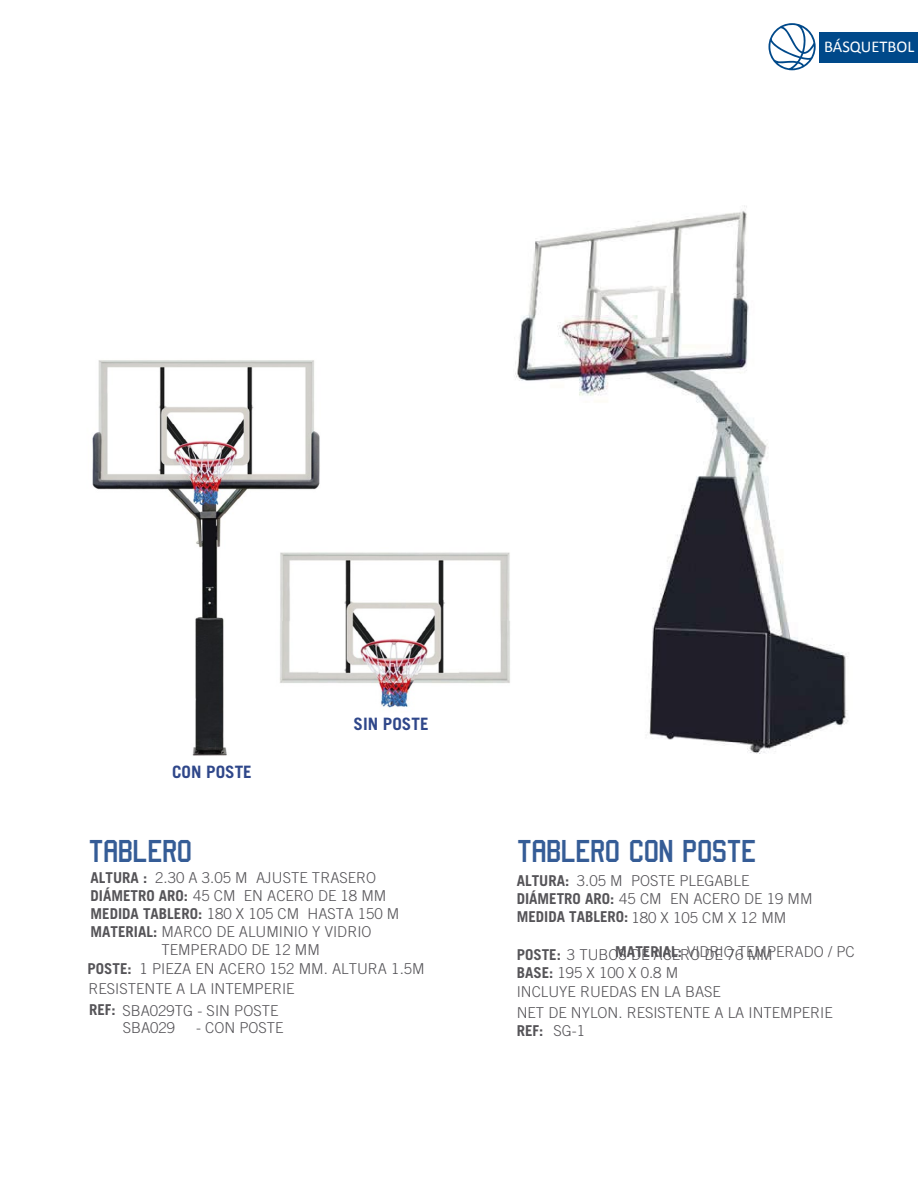
<style>
.page{position:relative;width:918px;height:1188px;background:#fff}
.page>*{position:absolute;margin:0;border:0;box-sizing:border-box;transform-origin:0 0}
.t1{font:33.45px "Sports Jersey";color:#355c96}
.t2{font:700 17.1px "Trade Gothic LT Std";color:#2f478a}
.t3{font:16.5px "Calibri";color:#fff}
.t4{font:300 15px/18px "Trade Gothic LT Std";color:#555458}
.t5{font:700 15px "Trade Gothic LT Std";color:#555458}
.s1{font-weight:700}
.s2{font-weight:300}
</style>
<div class="page">
<img style="left:515px;top:205px;width:333px;height:549px">
<img style="left:92px;top:360px;width:228px;height:396px">
<img style="left:268px;top:505px;width:252px;height:251px">
<div style="left:820px;top:32px;width:98px;height:30px;background:#00498a"></div>
<svg style="left:768px;top:23px;width:48px;height:47px"></svg>
<p class="t3" style="left:824px;top:35px;width:92px">BÁSQUETBOL</p>
<p class="t2" style="left:172px;top:762px;width:81px">CON POSTE</p>
<h1 class="t1" style="left:89px;top:840px;width:104px">TABLERO</h1>
<p class="t2" style="left:354px;top:714px;width:77px">SIN POSTE</p>
<p class="t4" style="left:91px;top:868px;width:287px"><span class="s1">ALTURA :</span> 2.30 A 3.05 M AJUSTE TRASERO</p>
<p class="t4" style="left:91px;top:886px;width:297px"><span class="s1">DIÁMETRO ARO:</span> 45 CM EN ACERO DE 18 MM</p>
<p class="t4" style="left:91px;top:904px;width:310px"><span class="s1">MEDIDA TABLERO:</span> 180 X 105 CM HASTA 150 M</p>
<p class="t4" style="left:91px;top:922px;width:282px"><span class="s1">MATERIAL:</span> MARCO DE ALUMINIO Y VIDRIO</p>
<p class="t4" style="left:161px;top:940px;width:160px">TEMPERADO DE 12 MM</p>
<p class="t4" style="left:88px;top:960px;width:339px"><span class="s1">POSTE:</span> 1 PIEZA EN ACERO 152 MM. ALTURA 1.5M</p>
<p class="t4" style="left:123px;top:1002px;width:157px;line-height:17px;text-indent:-34px"><span class="s1">REF:</span> SBA029TG - SIN POSTE<br>SBA029</p>
<p class="t4" style="left:89px;top:979px;width:207px">RESISTENTE A LA INTEMPERIE</p>
<p class="t4" style="left:196px;top:1018px;width:89px">- CON POSTE</p>
<h1 class="t1" style="left:517px;top:840px;width:240px">TABLERO CON POSTE</h1>
<p class="t4" style="left:517px;top:872px;width:297px"><span class="s1">ALTURA:</span> 3.05 M POSTE PLEGABLE<br><span class="s1">DIÁMETRO ARO:</span> 45 CM EN ACERO DE 19 MM<br><span class="s1">MEDIDA TABLERO:</span> 180 X 105 CM X 12 MM</p>
<p class="t4" style="left:517px;top:945px;width:258px"><span class="s1">POSTE:</span> 3 TUBOS DE ACERO DE 76 MM<br><span class="s1">BASE:</span> 195 X 100 X 0.8 M</p>
<p class="t4" style="left:517px;top:983px;width:206px">INCLUYE RUEDAS EN LA BASE</p>
<p class="t5" style="left:517px;top:1022px;width:70px">REF: <span class="s2">SG-1</span></p>
<p class="t4" style="left:615px;top:942px;width:241px"><span class="s1">MATERIAL:</span> VIDRIO TEMPERADO / PC</p>
<p class="t4" style="left:517px;top:1003px;width:317px">NET DE NYLON. RESISTENTE A LA INTEMPERIE</p>
</div>
